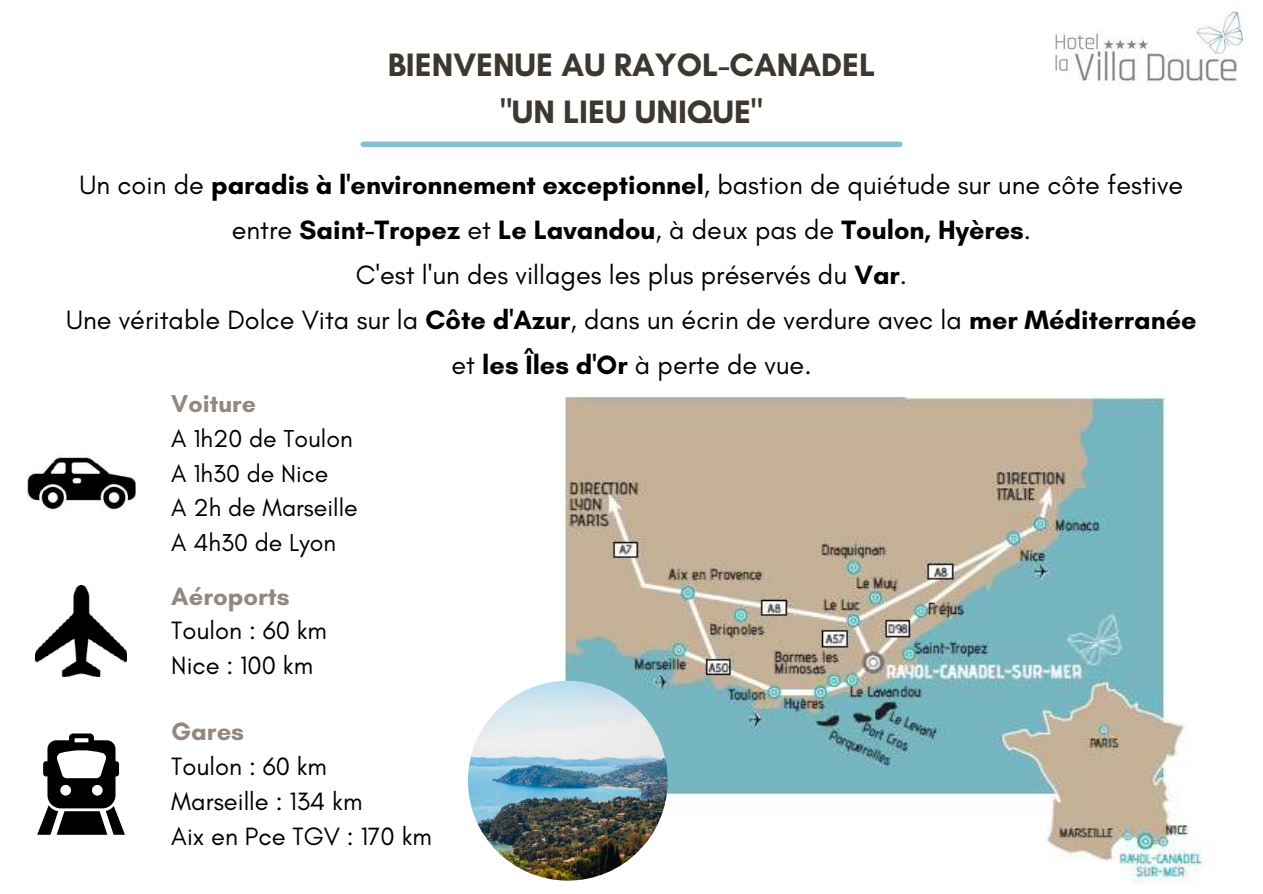
<style>
.page{position:relative;width:1263px;height:894px;background:#fff}
.page>*{position:absolute;margin:0;border:0;box-sizing:border-box;transform-origin:0 0}
.t1{font:700 33px/47.2px "Glacial Indifference";color:#3d382f;text-align:center}
.t2{font:27px/45px "Glacial Indifference";color:#000;text-align:center}
.t3{font:25.5px/34.8px "Glacial Indifference";color:#000}
.t4{font:700 25.5px "Glacial Indifference";color:#94877f}
.t5{font:24.9px/34.8px "Glacial Indifference";color:#000}
.t6{font:700 24.9px "Glacial Indifference";color:#94877f}
.s1{font-weight:700}
</style>
<div class="page">
<img style="left:542px;top:396px;width:662px;height:488px">
<img style="left:468px;top:680px;width:200px;height:200px;border-radius:50%">
<img style="left:27px;top:456px;width:108px;height:54px">
<img style="left:35px;top:585px;width:91px;height:91px">
<img style="left:1055px;top:11px;width:189px;height:72px">
<svg style="left:37px;top:733px;width:88px;height:101px"></svg>
<div style="left:363px;top:141px;width:537px;height:6px;background:#84c1cc"></div>
<p class="t1" style="left:388px;top:41px;width:489px">BIENVENUE AU RAYOL-CANADEL "UN LIEU UNIQUE"</p>
<p class="t2" style="left:66px;top:162px;width:1132px">Un coin de <span class="s1">paradis à l'environnement exceptionnel</span>, bastion de quiétude sur une côte festive entre <span class="s1">Saint-Tropez</span> et <span class="s1">Le Lavandou</span>, à deux pas de <span class="s1">Toulon, Hyères</span>.<br>C'est l'un des villages les plus préservés du <span class="s1">Var</span>.<br>Une véritable Dolce Vita sur la <span class="s1">Côte d'Azur</span>, dans un écrin de verdure avec la <span class="s1">mer Méditerranée </span>et <span class="s1">les Îles d'Or</span> à perte de vue.</p>
<p class="t6" style="left:171px;top:388px;width:86px">Voiture</p>
<p class="t5" style="left:171px;top:420px;width:188px">A 1h20 de Toulon<br>A 1h30 de Nice<br>A 2h de Marseille<br>A 4h30 de Lyon</p>
<p class="t4" style="left:171px;top:580px;width:120px">Aéroports</p>
<p class="t3" style="left:171px;top:613px;width:157px">Toulon : 60 km<br>Nice : 100 km</p>
<p class="t4" style="left:171px;top:715px;width:74px">Gares</p>
<p class="t3" style="left:171px;top:748px;width:262px">Toulon : 60 km<br>Marseille : 134 km<br>Aix en Pce TGV : 170 km</p>
</div>
